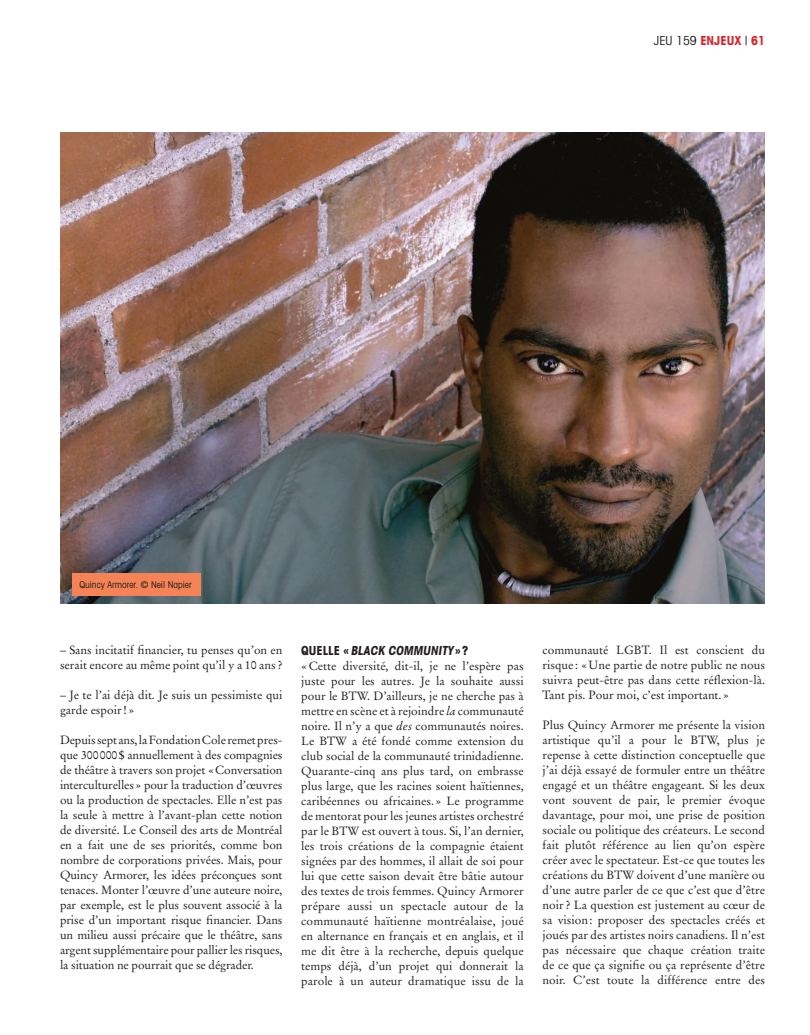
<style>
.page{position:relative;width:810px;height:1035px;background:#fff}
.page>*{position:absolute;margin:0;border:0;box-sizing:border-box;transform-origin:0 0}
.t1{font:700 condensed 12.5px "Avant Garde";color:#231f20}
.t2{font:700 condensed 12.5px "Avant Garde";color:#da2128}
.t3{font:11.88px/15px "Stempel Garamond";color:#231f20;text-align:justify}
.t4{font:condensed 9.38px "Avant Garde";color:#231f20}
.s1{font-weight:400;color:#231f20}
.s2{font-style:italic}
</style>
<div class="page">
<img style="left:60px;top:132px;width:705px;height:471px">
<div style="left:72px;top:573px;width:129px;height:22px;background:#f58355"></div>
<p class="t2" style="left:654px;top:32px;width:113px"><span class="s1">JEU 159</span> ENJEUX <span class="s1">|</span> 61</p>
<p class="t4" style="left:79px;top:579px;width:114px">Quincy Armorer. © Neil Napier</p>
<p class="t3" style="left:60px;top:643px;width:224px">– Sans incitatif financier, tu penses qu’on en serait encore au même point qu’il y a 10 ans ?</p>
<p class="t3" style="left:60px;top:688px;width:224px">– Je te l’ai déjà dit. Je suis un pessimiste qui garde espoir ! »</p>
<p class="t3" style="left:60px;top:733px;width:224px">Depuis sept ans, la Fondation Cole remet pres&shy;que 300000$ annuellement à des compagnies de théâtre à travers son projet «Conversation interculturelles» pour la traduction d’œuvres ou la production de spectacles. Elle n’est pas la seule à mettre à l’avant-plan cette notion de diversité. Le Conseil des arts de Montréal en a fait une de ses priorités, comme bon nombre de corporations privées. Mais, pour Quincy Armorer, les idées préconçues sont tenaces. Monter l’œuvre d’une auteure noire, par exemple, est le plus souvent associé à la prise d’un important risque financier. Dans un milieu aussi précaire que le théâtre, sans argent supplémentaire pour pallier les risques, la situation ne pourrait que se dégrader.</p>
<p class="t1" style="left:301px;top:643px;width:169px">Q U E L L E « BLACK COMMUNITY » ?</p>
<p class="t3" style="left:301px;top:659px;width:224px">« Cette diversité, dit-il, je ne l’espère pas juste pour les autres. Je la souhaite aussi pour le BTW. D’ailleurs, je ne cherche pas à mettre en scène et à rejoindre <span class="s2">la</span> communauté noire. Il n’y a que <span class="s2">des</span> communautés noires.<br>Le BTW a été fondé comme extension du club social de la communauté trinidadienne.<br>Quarante-cinq ans plus tard, on embrasse plus large, que les racines soient haïtiennes, caribéennes ou africaines. » Le programme de mentorat pour les jeunes artistes orchestré par le BTW est ouvert à tous. Si, l’an dernier, les trois créations de la compagnie étaient signées par des hommes, il allait de soi pour lui que cette saison devait être bâtie autour des textes de trois femmes. Quincy Armorer prépare aussi un spectacle autour de la communauté haïtienne montréalaise, joué en alternance en français et en anglais, et il me dit être à la recherche, depuis quelque temps déjà, d’un projet qui donnerait la parole à un auteur dramatique issu de la</p>
<p class="t3" style="left:543px;top:643px;width:224px">communauté LGBT. Il est conscient du risque : «Une partie de notre public ne nous suivra peut-être pas dans cette réflexion-là.<br>Tant pis. Pour moi, c’est important. »</p>
<p class="t3" style="left:543px;top:718px;width:224px">Plus Quincy Armorer me présente la vision artistique qu’il a pour le BTW, plus je repense à cette distinction conceptuelle que j’ai déjà essayé de formuler entre un théâtre engagé et un théâtre engageant. Si les deux vont souvent de pair, le premier évoque davantage, pour moi, une prise de position sociale ou politique des créateurs. Le second fait plutôt référence au lien qu’on espère créer avec le spectateur. Est-ce que toutes les créations du BTW doivent d’une manière ou d’une autre parler de ce que c’est que d’être noir ? La question est justement au cœur de sa vision: proposer des spectacles créés et joués par des artistes noirs canadiens. Il n’est pas nécessaire que chaque création traite de ce que ça signifie ou ça représente d’être noir. C’est toute la différence entre des</p>
</div>
